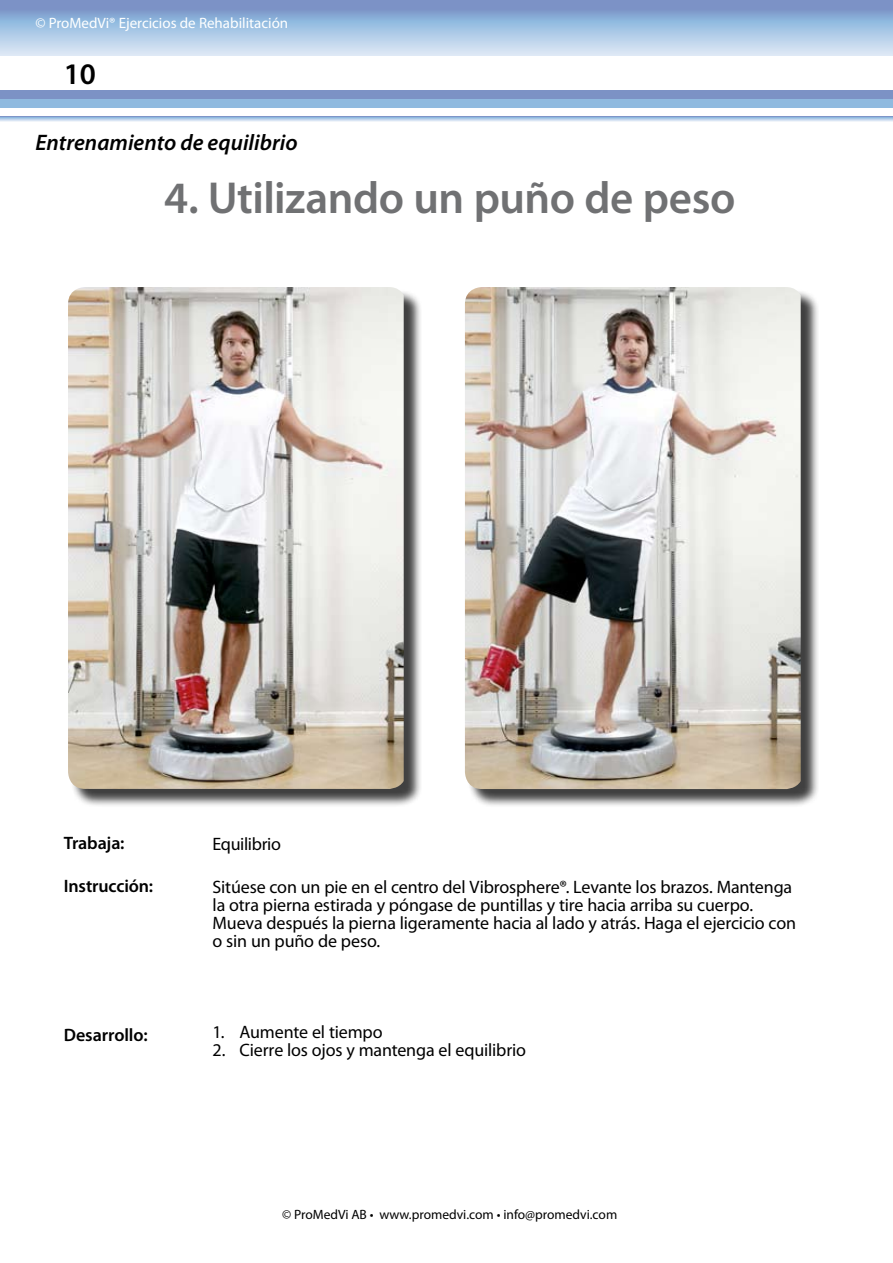
<style>
.page{position:relative;width:893px;height:1263px;background:#fff}
.page>*{position:absolute;margin:0;border:0;box-sizing:border-box;transform-origin:0 0}
.t1{font:600 45px "Myriad Pro";letter-spacing:-.01em;color:#707173}
.t2{font:600 30px "Myriad Pro";color:#000}
.t3{font:italic 600 22.5px "Myriad Pro";color:#000}
.t4{font:18px/18px "Myriad Pro";letter-spacing:-.01em;color:#000}
.t5{font:600 18px "Myriad Pro";letter-spacing:-.005em;color:#000}
.t6{font:15px "Myriad Pro";color:#fff}
.t7{font:13.5px "Myriad Pro";color:#000}
</style>
<div class="page">
<div style="left:0;top:0;width:893px;height:55px;background:linear-gradient(to bottom,#6b8cc4,#d9eefa)"></div>
<div style="left:0;top:100px;width:893px;height:8px;background:#8fbadf"></div>
<div style="left:0;top:91px;width:893px;height:8px;background:#7c92c5"></div>
<svg style="left:0;top:117px;width:893px;height:5px"></svg>
<div style="left:70px;top:289px;width:361px;height:525px;background:#000;opacity:.75"></div>
<img style="left:68px;top:287px;width:336px;height:502px">
<div style="left:467px;top:289px;width:361px;height:525px;background:#000;opacity:.75"></div>
<img style="left:465px;top:287px;width:336px;height:502px">
<p class="t6" style="left:35px;top:14px;width:254px">© ProMedVi® Ejercicios de Rehabilitación</p>
<h2 class="t2" style="left:64px;top:55px;width:34px">10</h2>
<p class="t3" style="left:35px;top:128px;width:264px">Entrenamiento de equilibrio</p>
<h1 class="t1" style="left:164px;top:169px;width:573px">4. Utilizando un puño de peso</h1>
<p class="t5" style="left:64px;top:832px;width:62px">Trabaja:</p>
<p class="t4" style="left:213px;top:834px;width:70px">Equilibrio</p>
<p class="t5" style="left:64px;top:875px;width:91px">Instrucción:</p>
<p class="t4" style="left:213px;top:877px;width:585px">Sitúese con un pie en el centro del Vibrosphere®. Levante los brazos. Mantenga la otra pierna estirada y póngase de puntillas y tire hacia arriba su cuerpo.<br>Mueva después la pierna ligeramente hacia al lado y atrás. Haga el ejercicio con o sin un puño de peso.</p>
<p class="t5" style="left:64px;top:1023px;width:85px">Desarrollo:</p>
<p class="t4" style="left:213px;top:1023px;width:172px">1. Aumente el tiempo</p>
<p class="t4" style="left:213px;top:1041px;width:315px">2. Cierre los ojos y mantenga el equilibrio</p>
<p class="t7" style="left:282px;top:1206px;width:337px">© ProMedVi AB • www.promedvi.com • info@promedvi.com</p>
</div>
